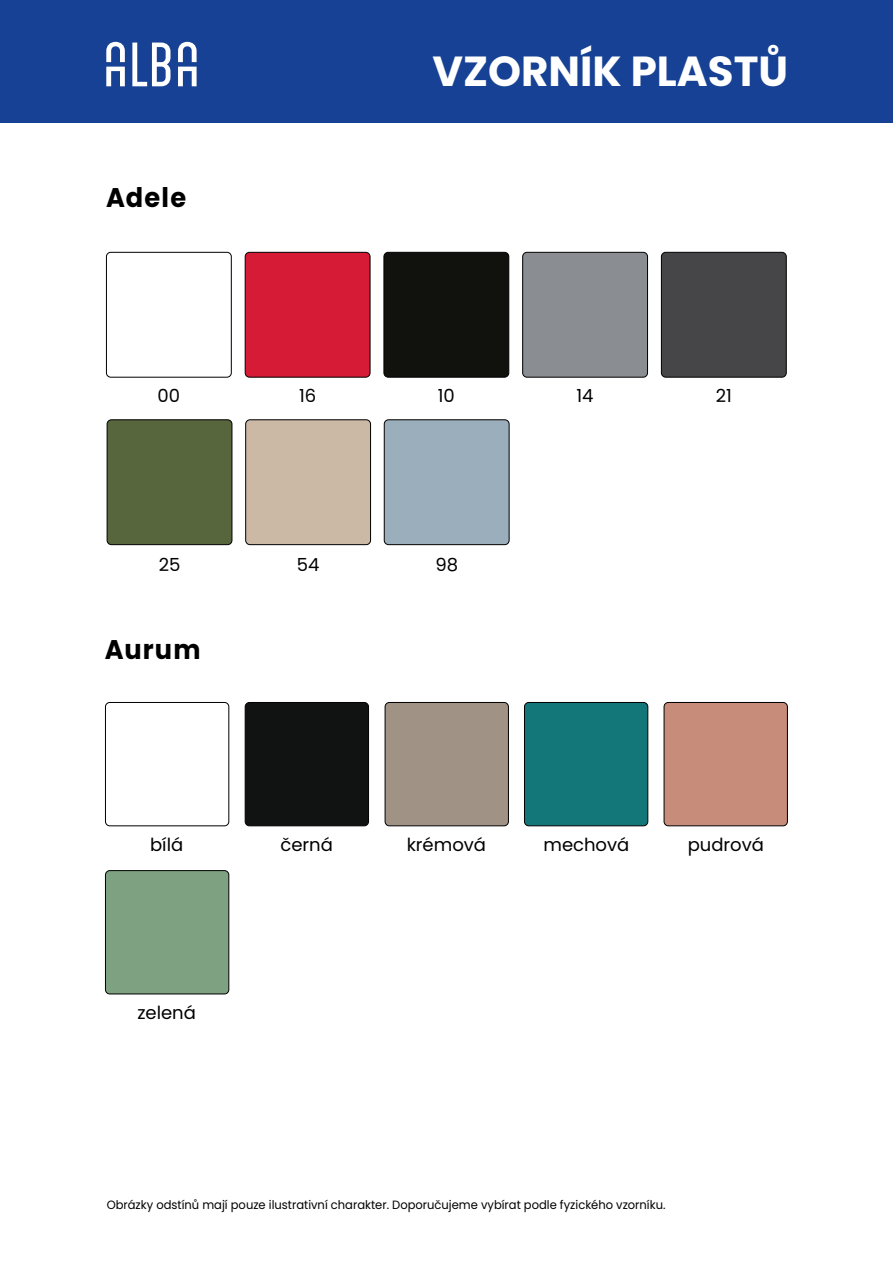
<style>
.page{position:relative;width:893px;height:1263px;background:#fff}
.page>*{position:absolute;margin:0;border:0;box-sizing:border-box;transform-origin:0 0}
.t1{font:700 42px "Poppins";color:#fff}
.t2{font:700 27px "Poppins";letter-spacing:.045em;color:#000;scale:.95 1}
.t3{font:18px "Poppins";color:#000}
.t4{font:12px "Poppins";color:#000;scale:.96 1}
</style>
<div class="page">
<div style="left:0;top:0;width:893px;height:123px;background:#164194"></div>
<svg style="left:132px;top:43px;width:38px;height:43px"></svg>
<svg style="left:106px;top:42px;width:19px;height:44px"></svg>
<svg style="left:178px;top:42px;width:19px;height:44px"></svg>
<div style="left:105px;top:702px;width:124px;height:124px;border:1px solid #000;border-radius:4px"></div>
<div style="left:245px;top:702px;width:124px;height:124px;background:#111313"></div>
<div style="left:245px;top:702px;width:124px;height:124px;border:1px solid #000;border-radius:4px"></div>
<div style="left:385px;top:702px;width:124px;height:124px;border:1px solid #000;border-radius:4px"></div>
<div style="left:524px;top:702px;width:124px;height:124px;background:#137779"></div>
<div style="left:524px;top:702px;width:124px;height:124px;border:1px solid #000;border-radius:4px"></div>
<div style="left:664px;top:702px;width:124px;height:124px;border:1px solid #000;border-radius:4px"></div>
<div style="left:105px;top:870px;width:124px;height:124px;border:1px solid #000;border-radius:4px"></div>
<div style="left:106px;top:252px;width:126px;height:126px;border:1px solid #000;border-radius:4px"></div>
<div style="left:245px;top:252px;width:125px;height:125px;background:#d61b36"></div>
<div style="left:245px;top:252px;width:125px;height:126px;border:1px solid #000;border-radius:4px"></div>
<div style="left:384px;top:252px;width:125px;height:125px;background:#11110d"></div>
<div style="left:384px;top:252px;width:125px;height:126px;border:1px solid #000;border-radius:4px"></div>
<div style="left:524px;top:252px;width:123px;height:124px;background:#8a8d91"></div>
<div style="left:522px;top:252px;width:126px;height:126px;border:1px solid #000;border-radius:4px"></div>
<div style="left:661px;top:252px;width:124px;height:124px;background:#464548"></div>
<div style="left:661px;top:252px;width:126px;height:126px;border:1px solid #000;border-radius:4px"></div>
<div style="left:107px;top:421px;width:125px;height:124px;background:#57663d"></div>
<div style="left:107px;top:419px;width:125px;height:126px;border:1px solid #000;border-radius:4px"></div>
<div style="left:245px;top:419px;width:126px;height:126px;border:1px solid #000;border-radius:4px"></div>
<div style="left:384px;top:419px;width:125px;height:126px;border:1px solid #000;border-radius:4px"></div>
<h2 class="t2" style="left:106px;top:182px;width:86px">Adele</h2>
<h1 class="t1" style="left:432px;top:47px;width:357px">VZORNÍK PLASTŮ</h1>
<h3 class="t3" style="left:158px;top:386px;width:24px">00</h3>
<h3 class="t3" style="left:299px;top:386px;width:19px">16</h3>
<h3 class="t3" style="left:438px;top:386px;width:19px">10</h3>
<h3 class="t3" style="left:577px;top:386px;width:19px">14</h3>
<h3 class="t3" style="left:716px;top:386px;width:18px">21</h3>
<h3 class="t3" style="left:159px;top:554px;width:23px">25</h3>
<h3 class="t3" style="left:297px;top:554px;width:24px">54</h3>
<h3 class="t3" style="left:435px;top:554px;width:24px">98</h3>
<h2 class="t2" style="left:105px;top:634px;width:102px">Aurum</h2>
<h3 class="t3" style="left:150px;top:835px;width:35px">bílá</h3>
<h3 class="t3" style="left:280px;top:835px;width:54px">černá</h3>
<h3 class="t3" style="left:407px;top:835px;width:81px">krémová</h3>
<h3 class="t3" style="left:543px;top:835px;width:87px">mechová</h3>
<h3 class="t3" style="left:688px;top:835px;width:78px">pudrová</h3>
<h3 class="t3" style="left:137px;top:1003px;width:60px">zelená</h3>
<p class="t4" style="left:107px;top:1198px;width:584px">Obrázky odstínů mají pouze ilustrativní charakter. Doporučujeme vybírat podle fyzického vzorníku.</p>
</div>
